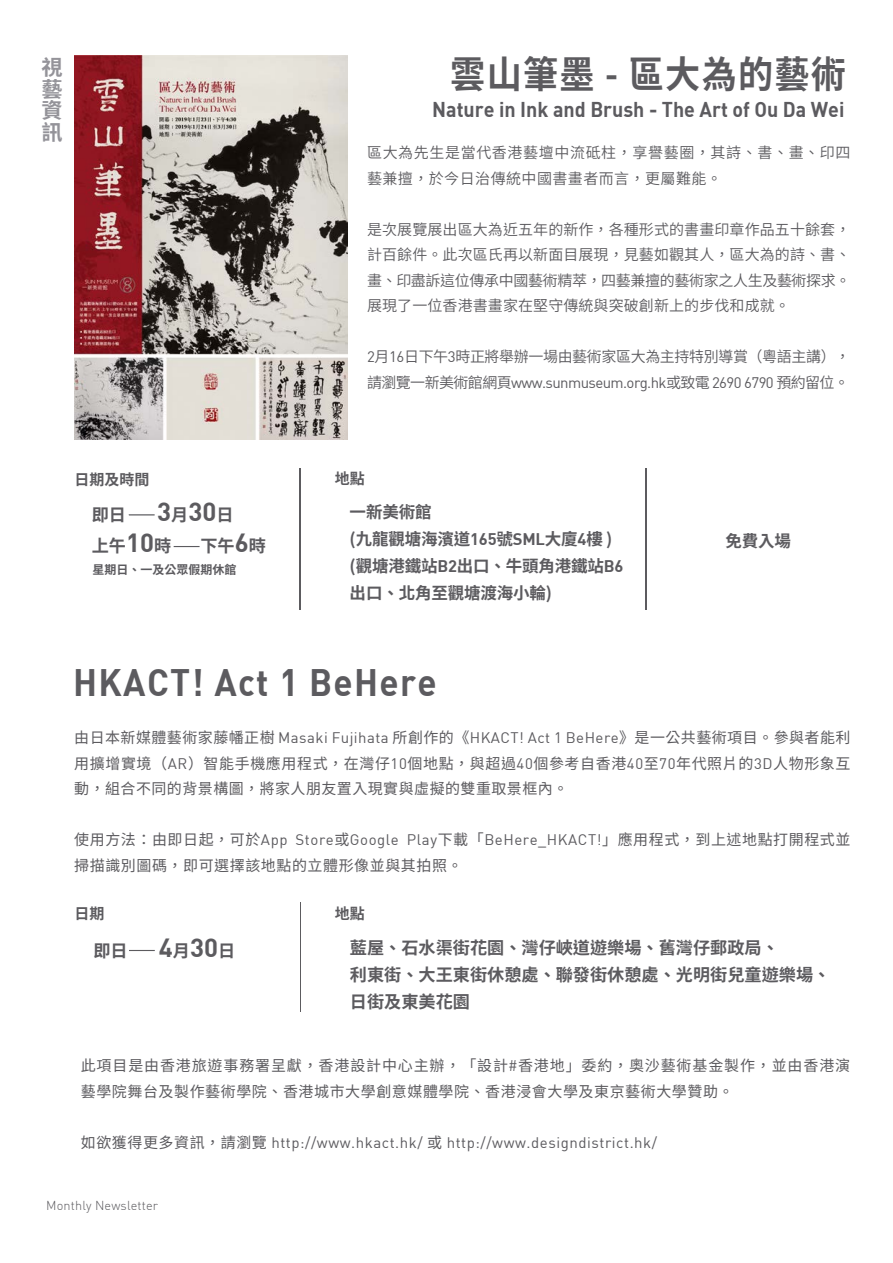
<style>
.page{position:relative;width:893px;height:1263px;background:#fff}
.page>*{position:absolute;margin:0;border:0;box-sizing:border-box;transform-origin:0 0}
.t1{font:37.5px "DIN Bold";letter-spacing:.035em;color:#5c5b5f;scale:.94 1}
.t2{font:700 37.5px "Noto Sans CJ Ktc";letter-spacing:.035em;color:#5c5b5f;scale:.94 1}
.t3{font:700 21.15px/21.5px "Noto Sans CJ Ktc";color:#949399;text-align:justify}
.t4{font:21px "DIN Bold";color:#5c5b5f;scale:.94 1}
.t5{font:700 17.1px/27px "Noto Sans CJ Ktc";color:#5c5b5f}
.t6{font:700 16.5px/27px "Noto Sans CJ Ktc";letter-spacing:-.01em;color:#5c5b5f}
.t7{font:15px/25.5px "Noto Sans CJ Ktc";letter-spacing:.035em;color:#5c5b5f}
.t8{font:600 15px/25.5px "Noto Sans CJ Ktc";letter-spacing:.005em;color:#5c5b5f;text-align:justify}
.t9{font:15px "DIN";letter-spacing:.035em;color:#5c5b5f}
.t10{font:600 15px/25.5px "Noto Sans CJ Ktc";letter-spacing:.04em;color:#5c5b5f}
.t11{font:15px "DIN";letter-spacing:-.04em;color:#5c5b5f}
.t12{font:600 15px "Noto Sans CJ Ktc";letter-spacing:-.025em;color:#5c5b5f}
.t13{font:700 15px "Noto Sans CJ Ktc";color:#5c5b5f}
.t14{font:300 12.75px "DIN";letter-spacing:.01em;color:#5c5b5f}
.t15{font:700 12px "Noto Sans CJ Ktc";color:#5c5b5f}
.s1{font-family:"DIN";font-weight:400}
.s2{font-family:"Noto Sans CJ Ktc";font-weight:600}
.s3{font-family:"DIN Bold";font-weight:400;font-size:25.8px}
.s4{font-family:"DIN"}
.s5{font-family:"Noto Sans CJ Ktc"}
</style>
<div class="page">
<img style="left:74px;top:55px;width:273px;height:384px">
<hr style="left:300px;top:468px;width:1px;height:142px;background:#5c5b5f">
<svg style="left:129px;top:514px;width:26px;height:1px"></svg>
<svg style="left:174px;top:546px;width:25px;height:1px"></svg>
<hr style="left:645px;top:468px;width:1px;height:142px;background:#5c5b5f">
<svg style="left:129px;top:950px;width:26px;height:1px"></svg>
<hr style="left:301px;top:902px;width:1px;height:109px;background:#5c5b5f">
<h2 class="t3" style="left:41px;top:57px;width:22px">視藝資訊</h2>
<h1 class="t2" style="left:450px;top:53px;width:423px">雲山筆墨 - 區大為的藝術</h1>
<h3 class="t4" style="left:432px;top:95px;width:440px">Nature in Ink and Brush - The Art of Ou Da Wei</h3>
<p class="t10" style="left:367px;top:140px;width:485px">區大為先生是當代香港藝壇中流砥柱，享譽藝圈，其詩、書、畫、印四藝兼擅，於今日治傳統中國書畫者而言，更屬難能。</p>
<p class="t8" style="left:367px;top:217px;width:485px">是次展覽展出區大為近五年的新作，各種形式的書畫印章作品五十餘套，計百餘件。此次區氏再以新面目展現，見藝如觀其人，區大為的詩、書、畫、印盡訴這位傳承中國藝術精萃，四藝兼擅的藝術家之人生及藝術探求。展現了一位香港書畫家在堅守傳統與突破創新上的步伐和成就。</p>
<p class="t12" style="left:367px;top:348px;width:485px"><span class="s1">2</span>月<span class="s1">16</span>日下午<span class="s1">3</span>時正將舉辦一場由藝術家區大為主持特別導賞（粵語主講），</p>
<p class="t11" style="left:367px;top:373px;width:483px"><span class="s2">請瀏覽一新美術館網頁</span>www.sunmuseum.org.hk<span class="s2">或致電</span> 2690 6790 <span class="s2">預約留位。</span></p>
<p class="t13" style="left:75px;top:471px;width:76px">日期及時間</p>
<p class="t13" style="left:335px;top:470px;width:31px">地點</p>
<p class="t5" style="left:92px;top:500px;width:176px;line-height:30.9px">即日 <span class="s3">3</span>月<span class="s3">30</span>日<br>上午<span class="s3">10</span>時 下午<span class="s3">6</span>時</p>
<p class="t15" style="left:92px;top:563px;width:145px">星期日、一及公眾假期休館</p>
<p class="t6" style="left:350px;top:499px;width:275px">一新美術館<br>(九龍觀塘海濱道<span class="s4">165</span>號<span class="s4">SML</span>大廈<span class="s4">4</span>樓 )<br>(觀塘港鐵站<span class="s4">B2</span>出口、牛頭角港鐵站<span class="s4">B6</span>出口、北角至觀塘渡海小輪)</p>
<p class="t6" style="left:725px;top:527px;width:67px">免費入場</p>
<h1 class="t1" style="left:73px;top:658px;width:388px">HKACT! Act 1 BeHere</h1>
<p class="t7" style="left:74px;top:725px;width:778px;text-align:justify">由日本新媒體藝術家藤幡正樹 <span class="s4">Masaki Fujihata</span> 所創作的《<span class="s4">HKACT! Act 1 BeHere</span>》是一公共藝術項目。參與者能利用擴增實境（<span class="s4">AR</span>）智能手機應用程式，在灣仔<span class="s4">10</span>個地點，與超過<span class="s4">40</span>個參考自香港<span class="s4">40</span>至<span class="s4">70</span>年代照片的<span class="s4">3D</span>人物形象互動，組合不同的背景構圖，將家人朋友置入現實與虛擬的雙重取景框內。</p>
<p class="t7" style="left:74px;top:827px;width:778px">使用方法：由即日起，可於<span class="s4">App Store</span>或<span class="s4">Google Play</span>下載「<span class="s4">BeHere_HKACT!</span>」應用程式，到上述地點打開程式並掃描識別圖碼，即可選擇該地點的立體形像並與其拍照。</p>
<p class="t13" style="left:75px;top:905px;width:31px">日期</p>
<p class="t5" style="left:93px;top:938px;width:143px">即日 <span class="s3">4</span>月<span class="s3">30</span>日</p>
<p class="t13" style="left:335px;top:905px;width:31px">地點</p>
<p class="t5" style="left:350px;top:935px;width:482px">藍屋、石水渠街花園、灣仔峽道遊樂場、舊灣仔郵政局、<br>利東街、大王東街休憩處、聯發街休憩處、光明街兒童遊樂場、日街及東美花園</p>
<p class="t7" style="left:81px;top:1053px;width:771px">此項目是由香港旅遊事務署呈獻，香港設計中心主辦，「設計#香港地」委約，奧沙藝術基金製作，並由香港演藝學院舞台及製作藝術學院、香港城市大學創意媒體學院、香港浸會大學及東京藝術大學贊助。</p>
<p class="t9" style="left:81px;top:1133px;width:578px"><span class="s5">如欲獲得更多資訊，請瀏覽</span> http://www.hkact.hk/ <span class="s5">或</span> http://www.designdistrict.hk/</p>
<p class="t14" style="left:46px;top:1198px;width:113px">Monthly Newsletter</p>
</div>
